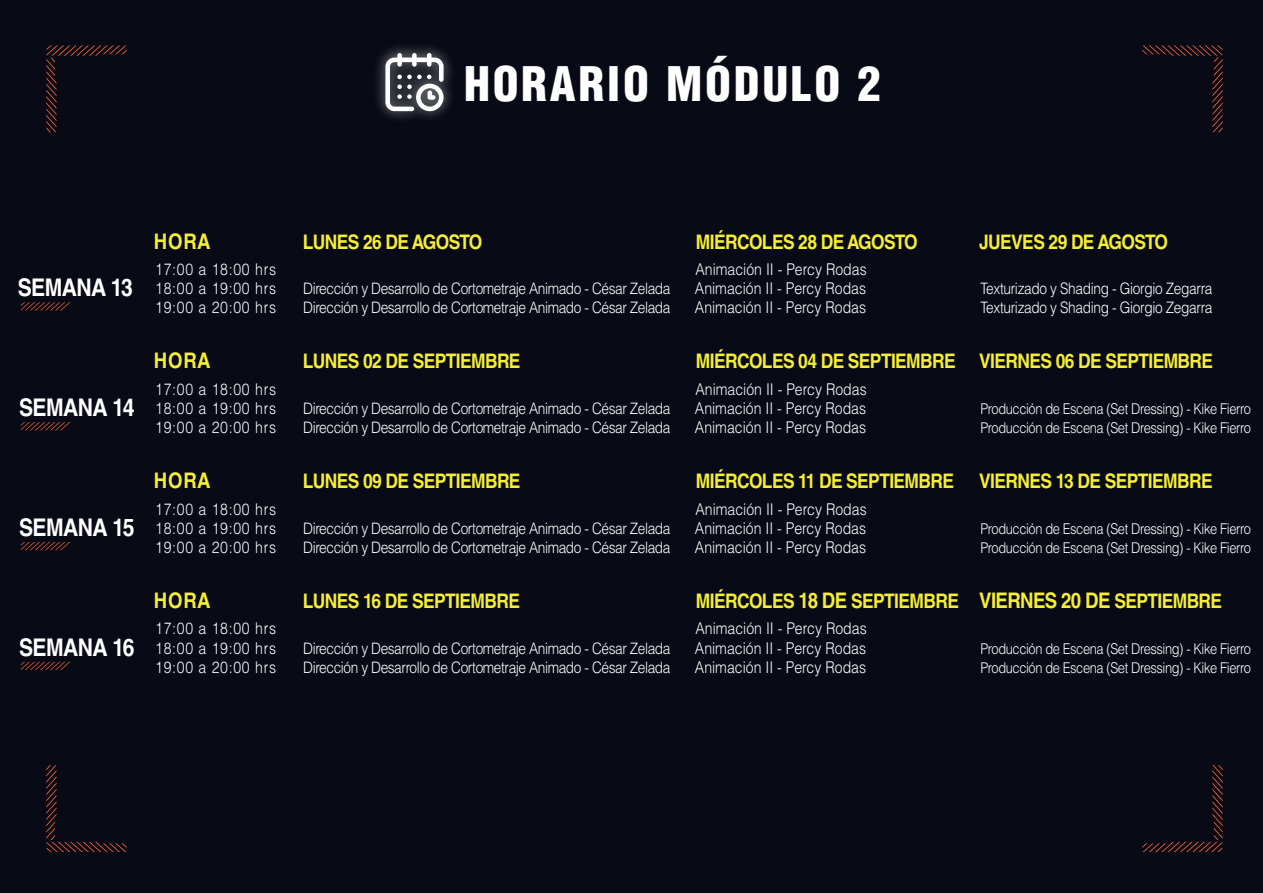
<style>
.page{position:relative;width:1263px;height:893px;background:#080a15}
.page>*{position:absolute;margin:0;border:0;box-sizing:border-box;transform-origin:0 0}
.t1{font:900 condensed 46.5px "Helvetica LT Std";letter-spacing:.06em;color:#fff}
.t2{font:700 24.3px "Helvetica LT Std";letter-spacing:-.03em;color:#fff;scale:.87 1}
.t3{font:700 21.45px "Helvetica LT Std";letter-spacing:-.035em;color:#f6ee34;scale:.87 1}
.t4{font:700 21.45px "Helvetica LT Std";letter-spacing:.02em;color:#f6ee34;scale:.87 1}
.t5{font:700 20.1px "Helvetica LT Std";letter-spacing:-.035em;color:#f6ee34;scale:.87 1}
.t6{font:300 16.2px/19.2px "Helvetica LT Std";color:#fff;scale:.87 1}
.t7{font:300 16.2px "Helvetica LT Std";letter-spacing:.05em;color:#fff;scale:.87 1}
.t8{font:300 15.75px/19.2px "Helvetica LT Std";letter-spacing:-.03em;color:#fff;scale:.87 1}
.t9{font:300 14.85px/19.2px "Helvetica LT Std";letter-spacing:-.03em;color:#fff;scale:.87 1}
.s1{font-size:21.45px}
.s2{font-size:20.1px}
</style>
<div class="page">
<svg style="left:21px;top:302px;width:49px;height:9px"></svg>
<svg style="left:21px;top:422px;width:49px;height:8px"></svg>
<svg style="left:21px;top:542px;width:49px;height:8px"></svg>
<svg style="left:21px;top:662px;width:49px;height:8px"></svg>
<svg style="left:1142px;top:765px;width:80px;height:87px"></svg>
<svg style="left:46px;top:45px;width:81px;height:87px"></svg>
<svg style="left:46px;top:765px;width:81px;height:87px"></svg>
<svg style="left:1142px;top:45px;width:80px;height:87px"></svg>
<img style="left:377px;top:47px;width:74px;height:71px">
<svg style="left:385px;top:53px;width:59px;height:58px;background:#7e7f85"></svg>
<h1 class="t1" style="left:464px;top:55px;width:418px">HORARIO MÓDULO 2</h1>
<h2 class="t2" style="left:18px;top:273px;width:134px">SEMANA 13</h2>
<h3 class="t4" style="left:154px;top:228px;width:67px">HORA</h3>
<p class="t7" style="left:155px;top:259px;width:140px">17:00 a 18:00 hrs</p>
<p class="t5" style="left:303px;top:229px;width:208px">LUNES 26 DE AGOSTO</p>
<p class="t5" style="left:696px;top:229px;width:256px">MIÉRCOLES 28 DE AGOSTO</p>
<p class="t6" style="left:695px;top:259px;width:198px">Animación II - Percy Rodas</p>
<p class="t7" style="left:155px;top:278px;width:140px">18:00 a 19:00 hrs</p>
<p class="t8" style="left:303px;top:279px;width:424px">Dirección y Desarrollo de Cortometraje Animado - César Zelada</p>
<p class="t7" style="left:155px;top:298px;width:140px">19:00 a 20:00 hrs</p>
<p class="t8" style="left:303px;top:298px;width:424px">Dirección y Desarrollo de Cortometraje Animado - César Zelada</p>
<p class="t6" style="left:695px;top:279px;width:198px">Animación II - Percy Rodas<br>Animación II - Percy Rodas</p>
<p class="t5" style="left:979px;top:229px;width:218px">JUEVES 29 DE AGOSTO</p>
<p class="t8" style="left:980px;top:279px;width:268px">Texturizado y Shading - Giorgio Zegarra<br>Texturizado y Shading - Giorgio Zegarra</p>
<h2 class="t2" style="left:19px;top:392px;width:134px">SEMANA 14</h2>
<h3 class="t4" style="left:154px;top:348px;width:67px">HORA</h3>
<p class="t7" style="left:155px;top:379px;width:140px">17:00 a 18:00 hrs</p>
<p class="t5" style="left:303px;top:349px;width:252px">LUNES 02 DE SEPTIEMBRE</p>
<p class="t5" style="left:696px;top:349px;width:300px">MIÉRCOLES 04 DE SEPTIEMBRE</p>
<p class="t6" style="left:695px;top:379px;width:198px">Animación II - Percy Rodas</p>
<p class="t7" style="left:155px;top:398px;width:140px">18:00 a 19:00 hrs</p>
<p class="t8" style="left:303px;top:399px;width:424px">Dirección y Desarrollo de Cortometraje Animado - César Zelada</p>
<p class="t7" style="left:155px;top:417px;width:140px">19:00 a 20:00 hrs</p>
<p class="t8" style="left:303px;top:418px;width:424px">Dirección y Desarrollo de Cortometraje Animado - César Zelada</p>
<p class="t6" style="left:695px;top:398px;width:198px">Animación II - Percy Rodas<br>Animación II - Percy Rodas</p>
<p class="t5" style="left:979px;top:349px;width:270px">VIERNES 06 DE SEPTIEMBRE</p>
<p class="t9" style="left:980px;top:399px;width:312px">Producción de Escena (Set Dressing) - Kike Fierro<br>Producción de Escena (Set Dressing) - Kike Fierro</p>
<h2 class="t2" style="left:19px;top:512px;width:134px">SEMANA 15</h2>
<h3 class="t4" style="left:154px;top:468px;width:67px">HORA</h3>
<p class="t7" style="left:155px;top:499px;width:140px">17:00 a 18:00 hrs</p>
<p class="t5" style="left:303px;top:469px;width:252px">LUNES 09 DE SEPTIEMBRE</p>
<p class="t5" style="left:696px;top:469px;width:298px">MIÉRCOLES 11 DE SEPTIEMBRE</p>
<p class="t6" style="left:695px;top:499px;width:198px">Animación II - Percy Rodas</p>
<p class="t7" style="left:155px;top:518px;width:140px">18:00 a 19:00 hrs</p>
<p class="t8" style="left:303px;top:518px;width:424px">Dirección y Desarrollo de Cortometraje Animado - César Zelada</p>
<p class="t7" style="left:155px;top:537px;width:140px">19:00 a 20:00 hrs</p>
<p class="t8" style="left:303px;top:538px;width:424px">Dirección y Desarrollo de Cortometraje Animado - César Zelada</p>
<p class="t6" style="left:695px;top:518px;width:198px">Animación II - Percy Rodas<br>Animación II - Percy Rodas</p>
<p class="t5" style="left:979px;top:469px;width:270px">VIERNES 13 DE SEPTIEMBRE</p>
<p class="t9" style="left:980px;top:519px;width:312px">Producción de Escena (Set Dressing) - Kike Fierro<br>Producción de Escena (Set Dressing) - Kike Fierro</p>
<h2 class="t2" style="left:19px;top:632px;width:134px">SEMANA 16</h2>
<h3 class="t4" style="left:154px;top:587px;width:67px">HORA</h3>
<p class="t7" style="left:155px;top:619px;width:140px">17:00 a 18:00 hrs</p>
<p class="t5" style="left:303px;top:589px;width:251px">LUNES 16 DE SEPTIEMBRE</p>
<p class="t5" style="left:696px;top:589px;width:304px">MIÉRCOLES <span class="s1">18 DE</span> SEPTIEMBRE</p>
<p class="t6" style="left:695px;top:619px;width:198px">Animación II - Percy Rodas</p>
<h3 class="t3" style="left:979px;top:587px;width:281px">VIERNES 20 DE <span class="s2">SEPTIEMBRE</span></h3>
<p class="t7" style="left:155px;top:638px;width:140px">18:00 a 19:00 hrs</p>
<p class="t8" style="left:303px;top:638px;width:424px">Dirección y Desarrollo de Cortometraje Animado - César Zelada</p>
<p class="t7" style="left:155px;top:657px;width:140px">19:00 a 20:00 hrs</p>
<p class="t8" style="left:303px;top:658px;width:424px">Dirección y Desarrollo de Cortometraje Animado - César Zelada</p>
<p class="t6" style="left:695px;top:638px;width:198px">Animación II - Percy Rodas<br>Animación II - Percy Rodas</p>
<p class="t9" style="left:980px;top:639px;width:312px">Producción de Escena (Set Dressing) - Kike Fierro<br>Producción de Escena (Set Dressing) - Kike Fierro</p>
</div>
